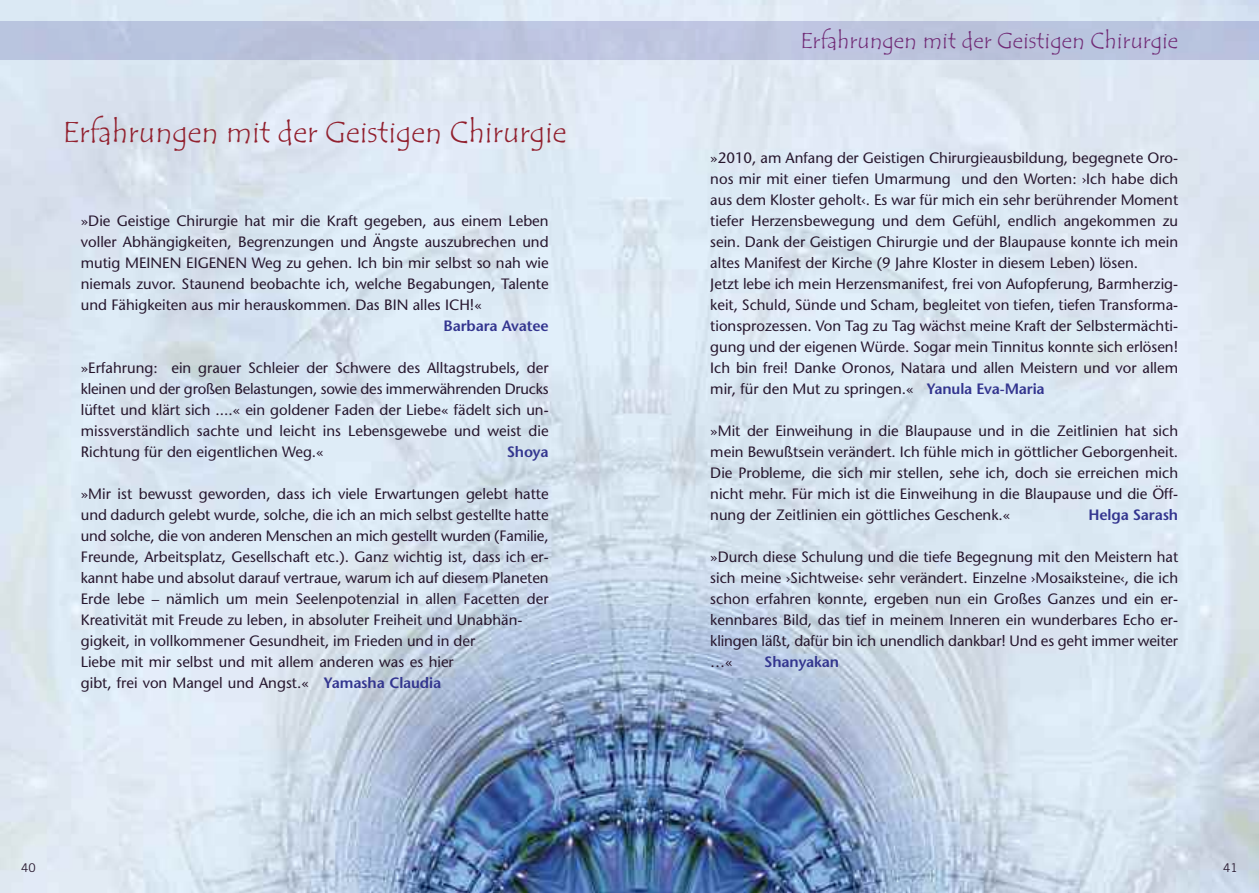
<style>
.page{position:relative;width:1259px;height:893px;background:#fff}
.page>*{position:absolute;margin:0;border:0;box-sizing:border-box;transform-origin:0 0}
.t1{font:30px "Tempus Sans ITC";color:#92202e}
.t2{font:22.5px "Tempus Sans ITC";color:#712b76}
.t3{font:15px/21px "Stone Sans";color:#27172e;text-align:justify}
.t4{font:600 15px "Stone Sans";letter-spacing:-.01em;color:#33358f}
.t5{font:12px "Trade Gothic LT Std";color:#27172e}
.s1{font-weight:600;color:#33358f}
</style>
<div class="page">
<img style="left:0;top:0;width:1259px;height:893px">
<div style="left:0;top:21px;width:1259px;height:39px;background:#bbc4df"></div>
<h1 class="t1" style="left:63px;top:122px;width:505px">Erfahrungen mit der Geistigen Chirurgie</h1>
<p class="t3" style="left:81px;top:212px;width:469px">»Die Geistige Chirurgie hat mir die Kraft gegeben, aus einem Leben voller Abhängigkeiten, Begrenzungen und Ängste auszubrechen und mutig MEINEN EIGENEN Weg zu gehen. Ich bin mir selbst so nah wie niemals zuvor. Staunend beobachte ich, welche Begabungen, Talente und Fähigkeiten aus mir herauskommen. Das BIN alles ICH!«</p>
<p class="t4" style="left:443px;top:320px;width:107px">Barbara Avatee</p>
<p class="t3" style="left:81px;top:359px;width:469px">»Erfahrung: ein grauer Schleier der Schwere des Alltagstrubels, der kleinen und der großen Belastungen, sowie des immerwährenden Drucks lüftet und klärt sich ....« ein goldener Faden der Liebe« fädelt sich un&shy;missverständlich sachte und leicht ins Lebensgewebe und weist die Richtung für den eigentlichen Weg.«</p>
<p class="t4" style="left:507px;top:446px;width:43px">Shoya</p>
<p class="t3" style="left:81px;top:485px;width:469px;text-align:left">»Mir ist bewusst geworden, dass ich viele Erwartungen gelebt hatte und dadurch gelebt wurde, solche, die ich an mich selbst gestellte hatte und solche, die von anderen Menschen an mich gestellt wurden (Familie, Freunde, Arbeitsplatz, Gesellschaft etc.). Ganz wichtig ist, dass ich er&shy;kannt habe und absolut darauf vertraue, warum ich auf diesem Planeten Erde lebe – nämlich um mein Seelenpotenzial in allen Facetten der Kreativität mit Freude zu leben, in absoluter Freiheit und Unabhän&shy;gigkeit, in vollkommener Gesundheit, im Frieden und in der<br>Liebe mit mir selbst und mit allem anderen was es hier<br>gibt, frei von Mangel und Angst.« <span class="s1">Yamasha Claudia</span></p>
<p class="t5" style="left:21px;top:863px;width:16px">40</p>
<h2 class="t2" style="left:800px;top:33px;width:379px">Erfahrungen mit der Geistigen Chirurgie</h2>
<p class="t3" style="left:710px;top:149px;width:469px;text-align:left">»2010, am Anfang der Geistigen Chirurgieausbildung, begegnete Oro&shy;nos mir mit einer tiefen Umarmung und den Worten: ›Ich habe dich aus dem Kloster geholt‹. Es war für mich ein sehr berührender Moment tiefer Herzensbewegung und dem Gefühl, endlich angekommen zu sein. Dank der Geistigen Chirurgie und der Blaupause konnte ich mein altes Manifest der Kirche (9 Jahre Kloster in diesem Leben) lösen.<br>Jetzt lebe ich mein Herzensmanifest, frei von Aufopferung, Barmherzig&shy;keit, Schuld, Sünde und Scham, begleitet von tiefen, tiefen Transforma&shy;tionsprozessen. Von Tag zu Tag wächst meine Kraft der Selbstermächti&shy;gung und der eigenen Würde. Sogar mein Tinnitus konnte sich erlösen!<br>Ich bin frei! Danke Oronos, Natara und allen Meistern und vor allem mir, für den Mut zu springen.« <span class="s1">Yanula Eva-Maria</span></p>
<p class="t3" style="left:710px;top:422px;width:469px">»Mit der Einweihung in die Blaupause und in die Zeitlinien hat sich mein Bewußtsein verändert. Ich fühle mich in göttlicher Geborgenheit.<br>Die Probleme, die sich mir stellen, sehe ich, doch sie erreichen mich nicht mehr. Für mich ist die Einweihung in die Blaupause und die Öff&shy;nung der Zeitlinien ein göttliches Geschenk.«</p>
<p class="t4" style="left:1088px;top:509px;width:91px">Helga Sarash</p>
<p class="t3" style="left:710px;top:548px;width:469px">»Durch diese Schulung und die tiefe Begegnung mit den Meistern hat sich meine ›Sichtweise‹ sehr verändert. Einzelne ›Mosaiksteine‹, die ich schon erfahren konnte, ergeben nun ein Großes Ganzes und ein er&shy;kennbares Bild, das tief in meinem Inneren ein wunderbares Echo er&shy;klingen läßt, dafür bin ich unendlich dankbar! Und es geht immer weiter …«</p>
<p class="t4" style="left:764px;top:656px;width:76px">Shanyakan</p>
<p class="t5" style="left:1223px;top:863px;width:16px">41</p>
</div>
